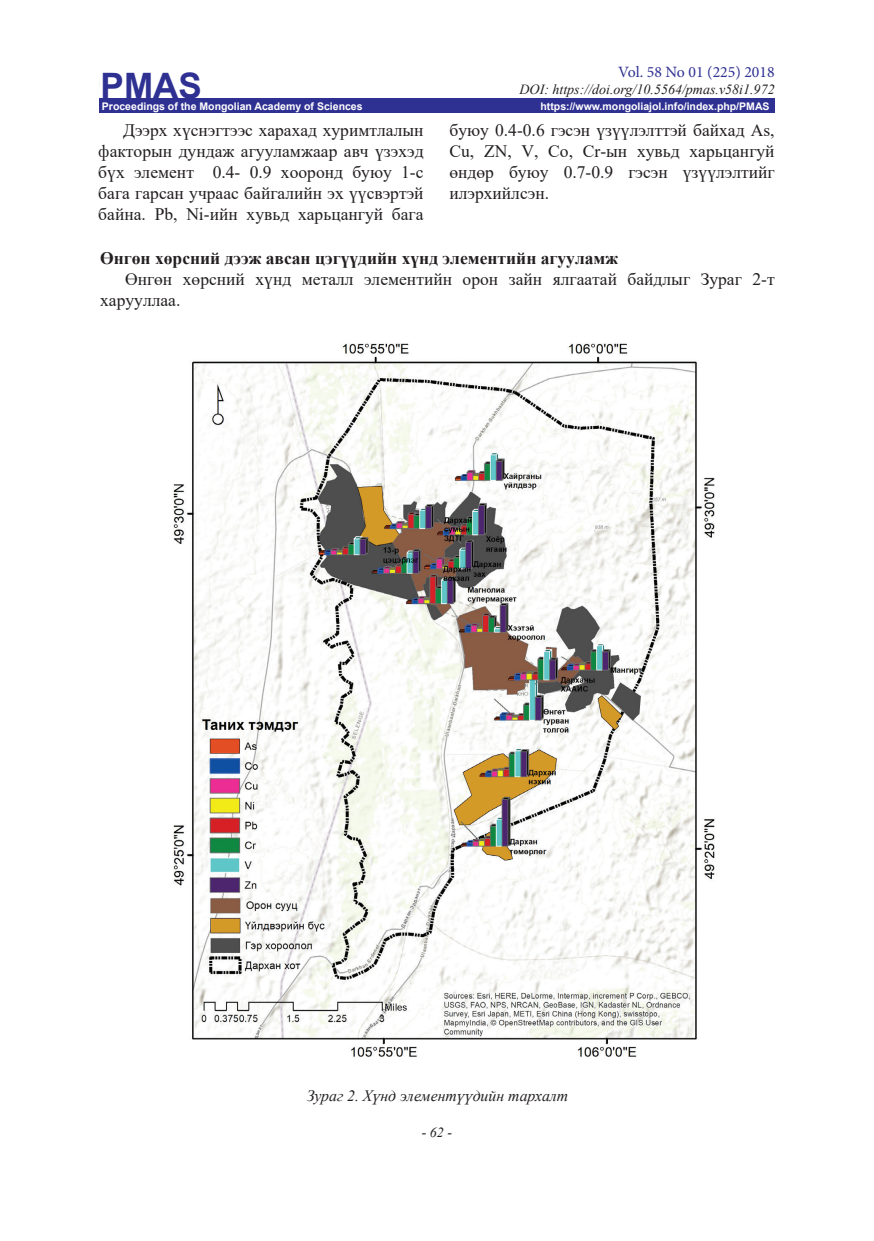
<style>
.page{position:relative;width:874px;height:1241px;background:#fff}
.page>*{position:absolute;margin:0;border:0;box-sizing:border-box;transform-origin:0 0}
.t1{font:700 35px "Arial";color:#2e3092}
.t2{font:17.5px/21px "Times New Roman";color:#231f20;text-align:justify}
.t3{font:700 17.5px "Times New Roman";color:#231f20}
.t4{font:15.75px "Minion Pro";color:#2e3092}
.t5{font:italic 15.75px "Times New Roman";color:#231f20}
.t6{font:italic 14px "Times New Roman";color:#231f20}
.t7{font:700 10.5px "Arial";color:#fff}
</style>
<div class="page">
<div style="left:99px;top:98px;width:675px;height:15px;background:#2e3092"></div>
<img style="left:173px;top:343px;width:542px;height:714px">
<p class="t4" style="left:618px;top:61px;width:158px">Vol. 58 No 01 (225) 2018</p>
<p class="t6" style="left:519px;top:79px;width:256px">DOI: https://doi.org/10.5564/pmas.v58i1.972</p>
<h1 class="t1" style="left:101px;top:61px;width:103px">PMAS</h1>
<p class="t7" style="left:102px;top:98px;width:262px">Proceedings of the Mongolian Academy of Sciences</p>
<p class="t7" style="left:540px;top:98px;width:230px">https://www.mongoliajol.info/index.php/PMAS</p>
<p class="t4" style="left:643px;top:68px;width:132px">2017 оны №01 (221)</p>
<p class="t2" style="left:98px;top:119px;width:326px;text-indent:25px">Дээрх хүснэгтээс харахад хуримтлалын факторын дундаж агууламжаар авч үзэхэд бүх элемент 0.4- 0.9 хооронд буюу 1-с бага гарсан учраас байгалийн эх үүсвэртэй байна. Pb, Ni-ийн хувьд харьцангуй бага</p>
<p class="t2" style="left:449px;top:119px;width:326px">буюу 0.4-0.6 гэсэн үзүүлэлттэй байхад As, Cu, ZN, V, Co, Cr-ын хувьд харьцангуй өндөр буюу 0.7-0.9 гэсэн үзүүлэлтийг илэрхийлсэн.</p>
<p class="t3" style="left:100px;top:245px;width:519px">Өнгөн хөрсний дээж авсан цэгүүдийн хүнд элементийн агууламж</p>
<p class="t2" style="left:100px;top:268px;width:675px;text-indent:25px">Өнгөн хөрсний хүнд металл элементийн орон зайн ялгаатай байдлыг Зураг 2-т харууллаа.</p>
<p class="t5" style="left:306px;top:1084px;width:263px">Зураг 2. Хүнд элементүүдийн тархалт</p>
<p class="t6" style="left:421px;top:1122px;width:32px">- 62 -</p>
</div>
